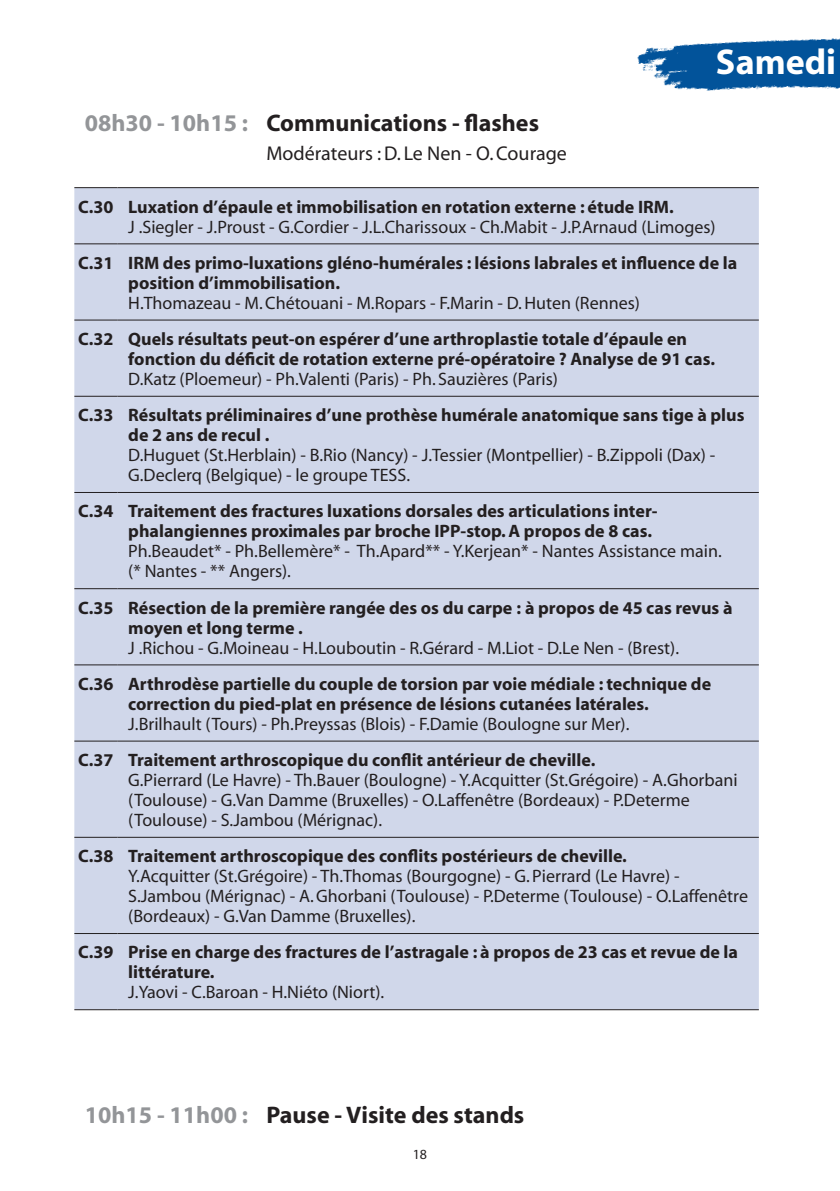
<style>
.page{position:relative;width:840px;height:1191px;background:#fff}
.page>*{position:absolute;margin:0;border:0;box-sizing:border-box;transform-origin:0 0}
.t1{font:700 36px "Myriad";color:#fff}
.t2{font:700 24px "Myriad";color:#231f20}
.t3{font:20px "Myriad";color:#231f20}
.t4{font:700 18px/20px "Myriad";color:#231f20}
.t5{font:18px/20px "Myriad";color:#231f20}
.t6{font:14px "Myriad";color:#231f20}
.s1{color:#939598}
</style>
<div class="page">
<img style="left:637px;top:38px;width:202px;height:53px">
<div style="left:74px;top:188px;width:684px;height:821px;background:#d0d7ea"></div>
<hr style="left:74px;top:187px;width:43px;height:1px;background:#231f20">
<hr style="left:117px;top:187px;width:641px;height:1px;background:#231f20">
<hr style="left:74px;top:243px;width:43px;height:1px;background:#231f20">
<hr style="left:117px;top:243px;width:641px;height:1px;background:#231f20">
<hr style="left:74px;top:319px;width:43px;height:1px;background:#231f20">
<hr style="left:117px;top:319px;width:641px;height:1px;background:#231f20">
<hr style="left:74px;top:396px;width:43px;height:1px;background:#231f20">
<hr style="left:117px;top:396px;width:641px;height:1px;background:#231f20">
<hr style="left:74px;top:492px;width:43px;height:1px;background:#231f20">
<hr style="left:117px;top:492px;width:641px;height:1px;background:#231f20">
<hr style="left:74px;top:588px;width:43px;height:1px;background:#231f20">
<hr style="left:117px;top:588px;width:641px;height:1px;background:#231f20">
<hr style="left:74px;top:664px;width:43px;height:1px;background:#231f20">
<hr style="left:117px;top:664px;width:641px;height:1px;background:#231f20">
<hr style="left:74px;top:740px;width:43px;height:1px;background:#231f20">
<hr style="left:117px;top:740px;width:641px;height:1px;background:#231f20">
<hr style="left:74px;top:837px;width:43px;height:1px;background:#231f20">
<hr style="left:117px;top:837px;width:641px;height:1px;background:#231f20">
<hr style="left:74px;top:933px;width:43px;height:1px;background:#231f20">
<hr style="left:117px;top:933px;width:641px;height:1px;background:#231f20">
<hr style="left:74px;top:1009px;width:43px;height:1px;background:#231f20">
<hr style="left:117px;top:1009px;width:641px;height:1px;background:#231f20">
<h2 class="t2" style="left:85px;top:111px;width:455px"><span class="s1">08h30 - 10h15 :</span> Communications - flashes</h2>
<p class="t3" style="left:266px;top:144px;width:302px">Modérateurs : D. Le Nen - O. Courage</p>
<h1 class="t1" style="left:715px;top:44px;width:122px">Samedi</h1>
<p class="t4" style="left:78px;top:197px;width:596px">C.30 Luxation d’épaule et immobilisation en rotation externe : étude IRM.</p>
<p class="t5" style="left:128px;top:217px;width:588px">J .Siegler - J.Proust - G.Cordier - J.L.Charissoux - Ch.Mabit - J.P.Arnaud (Limoges)</p>
<p class="t4" style="left:128px;top:253px;width:610px;text-indent:-50px">C.31 IRM des primo-luxations gléno-humérales : lésions labrales et influence de la position d’immobilisation.</p>
<p class="t5" style="left:128px;top:293px;width:513px">H.Thomazeau - M. Chétouani - M.Ropars - F.Marin - D. Huten (Rennes)</p>
<p class="t4" style="left:128px;top:329px;width:588px;text-indent:-50px">C.32 Quels résultats peut-on espérer d’une arthroplastie totale d’épaule en fonction du déficit de rotation externe pré-opératoire ? Analyse de 91 cas.</p>
<p class="t5" style="left:128px;top:370px;width:431px">D.Katz (Ploemeur) - Ph.Valenti (Paris) - Ph. Sauzières (Paris)</p>
<p class="t4" style="left:128px;top:406px;width:617px;text-indent:-50px">C.33 Résultats préliminaires d’une prothèse humérale anatomique sans tige à plus de 2 ans de recul .</p>
<p class="t5" style="left:128px;top:446px;width:588px">D.Huguet (St.Herblain) - B.Rio (Nancy) - J.Tessier (Montpellier) - B.Zippoli (Dax) -<br>G.Declerq (Belgique) - le groupe TESS.</p>
<p class="t4" style="left:128px;top:502px;width:530px;text-indent:-50px">C.34 Traitement des fractures luxations dorsales des articulations inter&shy;phalangiennes proximales par broche IPP-stop. A propos de 8 cas.</p>
<p class="t5" style="left:128px;top:542px;width:594px">Ph.Beaudet* - Ph.Bellemère* - Th.Apard** - Y.Kerjean* - Nantes Assistance main. (* Nantes - ** Angers).</p>
<p class="t4" style="left:128px;top:598px;width:605px;text-indent:-50px">C.35 Résection de la première rangée des os du carpe : à propos de 45 cas revus à moyen et long terme .</p>
<p class="t5" style="left:128px;top:638px;width:552px">J .Richou - G.Moineau - H.Louboutin - R.Gérard - M.Liot - D.Le Nen - (Brest).</p>
<p class="t4" style="left:128px;top:674px;width:584px;text-indent:-50px">C.36 Arthrodèse partielle du couple de torsion par voie médiale : technique de correction du pied-plat en présence de lésions cutanées latérales.</p>
<p class="t5" style="left:128px;top:714px;width:502px">J.Brilhault (Tours) - Ph.Preyssas (Blois) - F.Damie (Boulogne sur Mer).</p>
<p class="t4" style="left:78px;top:750px;width:518px">C.37 Traitement arthroscopique du conflit antérieur de cheville.</p>
<p class="t5" style="left:128px;top:770px;width:610px">G.Pierrard (Le Havre) - Th.Bauer (Boulogne) - Y.Acquitter (St.Grégoire) - A.Ghorbani (Toulouse) - G.Van Damme (Bruxelles) - O.Laffenêtre (Bordeaux) - P.Determe (Toulouse) - S.Jambou (Mérignac).</p>
<p class="t4" style="left:78px;top:846px;width:550px">C.38 Traitement arthroscopique des conflits postérieurs de cheville.</p>
<p class="t5" style="left:128px;top:867px;width:621px">Y.Acquitter (St.Grégoire) - Th.Thomas (Bourgogne) - G. Pierrard (Le Havre) -<br>S.Jambou (Mérignac) - A. Ghorbani (Toulouse) - P.Determe (Toulouse) - O.Laffenêtre (Bordeaux) - G.Van Damme (Bruxelles).</p>
<p class="t4" style="left:128px;top:943px;width:611px;text-indent:-50px">C.39 Prise en charge des fractures de l’astragale : à propos de 23 cas et revue de la littérature.</p>
<p class="t5" style="left:128px;top:983px;width:257px">J.Yaovi - C.Baroan - H.Niéto (Niort).</p>
<h2 class="t2" style="left:85px;top:1102px;width:441px"><span class="s1">10h15 - 11h00 :</span> Pause - Visite des stands</h2>
<p class="t6" style="left:412px;top:1147px;width:16px">18</p>
</div>
